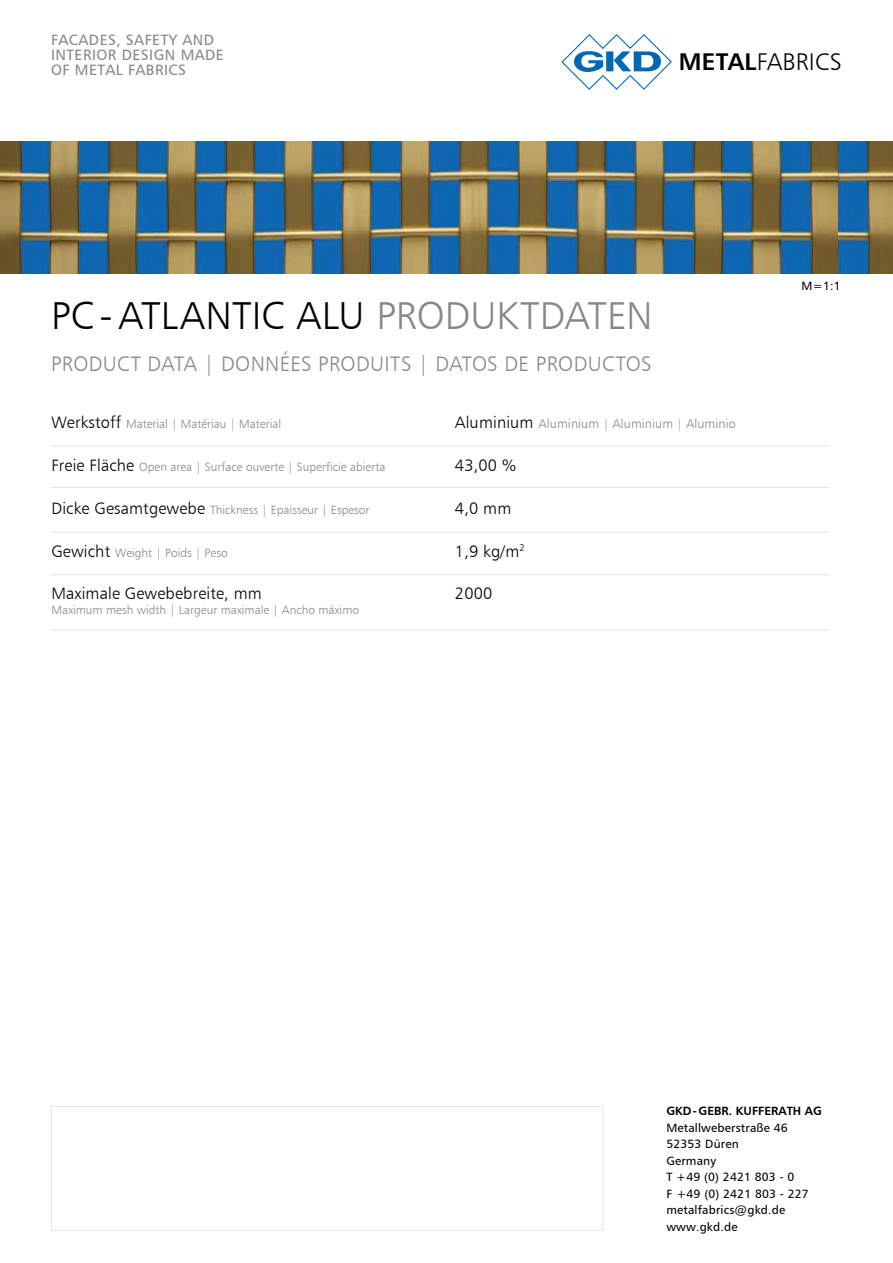
<style>
.page{position:relative;width:893px;height:1263px;background:#fff}
.page>*{position:absolute;margin:0;border:0;box-sizing:border-box;transform-origin:0 0}
.t1{font:39px "Humanist 777 BT Light B";color:#000}
.t2{font:24px "Humanist 777 BT Light B";letter-spacing:.01em;color:#000}
.t3{font:21px "Humanist 777 BT Light B";letter-spacing:.01em;color:#878787}
.t4{font:16.5px "Humanist 777 BT Light B";letter-spacing:.01em;color:#000}
.t5{font:15px/15px "Humanist 777 BT Roman B";letter-spacing:.03em;color:#878787}
.t6{font:12.75px "Humanist 777 BT Light B";letter-spacing:.01em;color:#878787}
.t7{font:12px "Humanist 777 BT Light B";color:#878787}
.t8{font:12px/16.5px "Humanist 777 BT Roman B";letter-spacing:.015em;color:#000}
.t9{font:12px "Humanist 777 BT Bold B";color:#000}
.s1{font-family:"Humanist 777 BT Bold B"}
.s2{color:#878787}
.s3{font-size:16.5px;color:#000}
.s4{font-size:12px}
</style>
<div class="page">
<div style="left:51px;top:1106px;width:552px;height:125px;border:1px solid #e3e3e3"></div>
<hr style="left:51px;top:630px;width:778px;height:1px;background:#e3e3e3">
<hr style="left:51px;top:574px;width:778px;height:1px;background:#e3e3e3">
<hr style="left:51px;top:532px;width:778px;height:1px;background:#e3e3e3">
<hr style="left:51px;top:487px;width:778px;height:1px;background:#e3e3e3">
<hr style="left:51px;top:446px;width:778px;height:1px;background:#e3e3e3">
<svg style="left:561px;top:34px;width:111px;height:56px"></svg>
<img style="left:0;top:141px;width:839px;height:132px">
<img style="left:839px;top:141px;width:54px;height:132px">
<p class="t5" style="left:51px;top:32px;width:174px">FACADES, SAFETY AND<br>INTERIOR DESIGN MADE<br>OF METAL FABRICS</p>
<h2 class="t2" style="left:679px;top:47px;width:164px"><span class="s1">METAL</span>FABRICS</h2>
<h1 class="t1" style="left:51px;top:292px;width:603px">PC-ATLANTIC ALU <span class="s2">PRODUKTDATEN</span></h1>
<h3 class="t3" style="left:51px;top:351px;width:602px">PRODUCT DATA | DONNÉES PRODUITS | DATOS DE PRODUCTOS</h3>
<p class="t8" style="left:801px;top:277px;width:41px">M=1:1</p>
<p class="t7" style="left:51px;top:417px;width:231px"><span class="s3">Werkstoff</span> Material | Matériau | Material</p>
<p class="t6" style="left:455px;top:416px;width:282px"><span class="s3">Aluminium</span> Aluminium <span class="s4">|</span> Aluminium <span class="s4">|</span> Aluminio</p>
<p class="t7" style="left:51px;top:459px;width:335px"><span class="s3">Freie Fläche</span> Open area | Surface ouverte | Superficie abierta</p>
<h3 class="t4" style="left:455px;top:455px;width:63px">43,00 %</h3>
<p class="t7" style="left:51px;top:502px;width:320px"><span class="s3">Dicke Gesamtgewebe</span> Thickness | Epaisseur | Espesor</p>
<h3 class="t4" style="left:455px;top:498px;width:58px">4,0 mm</h3>
<p class="t7" style="left:51px;top:545px;width:178px"><span class="s3">Gewicht</span> Weight | Poids | Peso</p>
<h3 class="t4" style="left:455px;top:541px;width:71px">1,9 kg/m<sup>2</sup></h3>
<h3 class="t4" style="left:51px;top:583px;width:212px">Maximale Gewebebreite, mm</h3>
<h3 class="t4" style="left:455px;top:583px;width:39px">2000</h3>
<p class="t7" style="left:51px;top:602px;width:309px">Maximum mesh width | Largeur maximale | Ancho máximo</p>
<p class="t9" style="left:666px;top:1103px;width:157px">GKD-GEBR. KUFFERATH AG</p>
<p class="t8" style="left:666px;top:1119px;width:144px">Metallweberstraße 46<br>52353 Düren<br>Germany<br>T +49 (0) 2421 803 - 0<br>F +49 (0) 2421 803 - 227 metalfabrics@gkd.de www.gkd.de</p>
</div>
